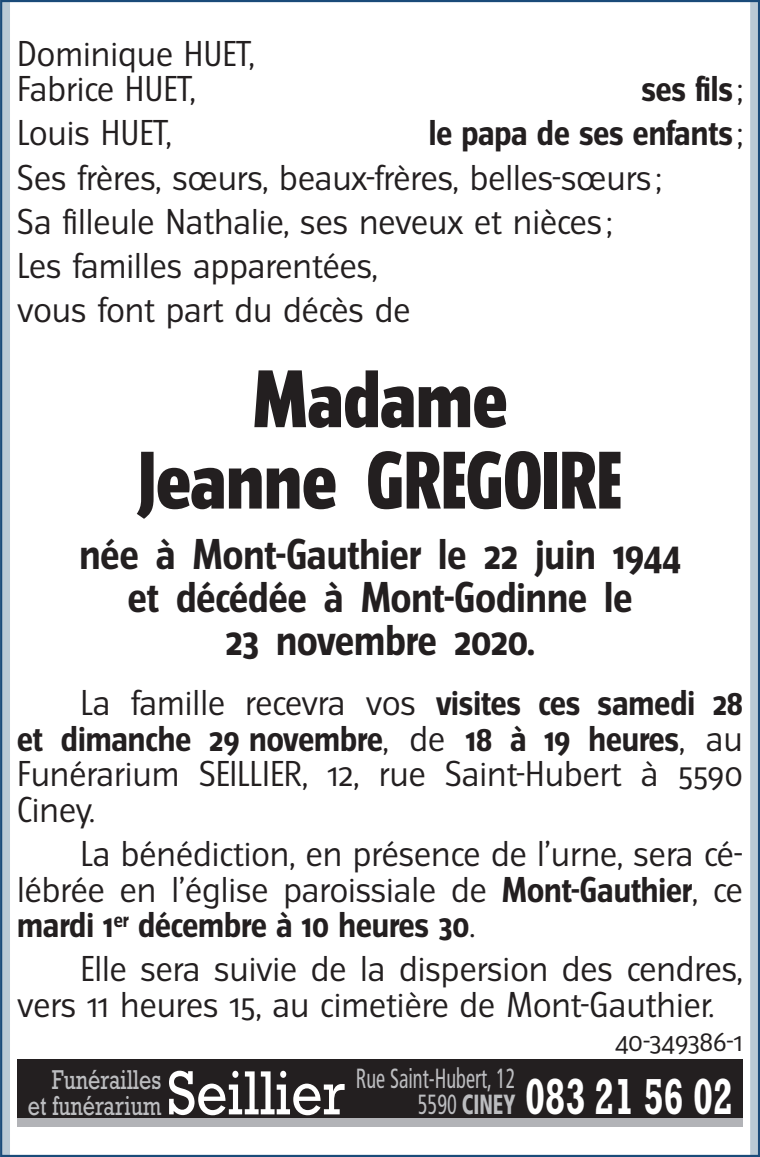
<style>
.page{position:relative;width:760px;height:1157px;background:#fff}
.page>*{position:absolute;margin:0;border:0;box-sizing:border-box;transform-origin:0 0}
.t1{font:800 72.8px/81.2px "Turmino";color:#231f20;text-align:center}
.t2{font:63.2px "Rockwell";color:#fff;scale:.86 1}
.t3{font:700 51.6px "Rockwell";color:#fff;scale:.71 1}
.t4{font:700 38.4px/42.8px "Turmino";color:#231f20;text-align:center}
.t5{font:32px/35.6px "Turmino";color:#231f20}
.t6{font:700 32px "Turmino";color:#231f20}
.t7{font:condensed 27.6px/25.6px "Frutiger LT Std";color:#bcbdc0;text-align:right;scale:.73 1}
.t8{font:27.6px/25.6px "Rockwell";color:#bcbdc0;text-align:right;scale:.78 1}
.t9{font:25.6px "Turmino";letter-spacing:-.01em;color:#231f20}
.s1{font-weight:400}
.s2{font-weight:700}
.s3{font-weight:900}
</style>
<div class="page">
<svg style="left:0;top:0;width:10px;height:1157px;background:#94acbf"></svg>
<div style="left:750px;top:0;width:10px;height:1157px;background:#bacad5"></div>
<div style="left:17px;top:1058px;width:726px;height:68px;background:#231f20"></div>
<div style="left:17px;top:1117px;width:726px;height:9px;background:#b2b3b7"></div>
<p class="t5" style="left:17px;top:36px;width:239px">Dominique HUET,<br>Fabrice HUET,</p>
<p class="t6" style="left:641px;top:70px;width:103px">ses fils <span class="s1">;</span></p>
<p class="t5" style="left:17px;top:111px;width:727px;line-height:44px;text-indent:411px"><span class="s2">le papa de ses enfants</span> ; Ses frères, sœurs, beaux-frères, belles-sœurs ;<br>Sa filleule Nathalie, ses neveux et nièces ;<br>Les familles apparentées,<br>vous font part du décès de</p>
<p class="t5" style="left:17px;top:115px;width:156px">Louis HUET,</p>
<h1 class="t1" style="left:139px;top:359px;width:484px">Madame<br>Jeanne GREGOIRE</h1>
<p class="t4" style="left:79px;top:533px;width:603px">née à Mont-Gauthier le 22 juin 1944 et décédée à Mont-Godinne le<br>23 novembre 2020.</p>
<p class="t5" style="left:17px;top:685px;width:727px;text-align:justify;text-indent:63px">La famille recevra vos <span class="s2">visites ces samedi 28 et dimanche 29 novembre</span>, de <span class="s2">18 à 19 heures</span>, au Funérarium SEILLIER, 12, rue Saint-Hubert à 5590<br>Ciney.</p>
<p class="t5" style="left:17px;top:836px;width:727px;text-align:justify;text-indent:63px">La bénédiction, en présence de l’urne, sera cé&shy;lébrée en l’église paroissiale de <span class="s2">Mont-Gauthier</span>, ce <span class="s2">mardi 1</span><sup>er</sup> <span class="s2">décembre à 10 heures 30</span>.</p>
<p class="t5" style="left:17px;top:951px;width:727px;text-indent:63px">Elle sera suivie de la dispersion des cendres, vers 11 heures 15, au cimetière de Mont-Gauthier.</p>
<p class="t9" style="left:615px;top:1025px;width:129px">40‑349386‑1</p>
<p class="t8" style="left:28px;top:1066px;width:173px">Funérailles et funérarium</p>
<h2 class="t2" style="left:167px;top:1056px;width:209px">Seillier</h2>
<h3 class="t3" style="left:525px;top:1066px;width:294px">083 21 56 02</h3>
<p class="t7" style="left:356px;top:1065px;width:220px">Rue Saint-Hubert, 12<br>5590 <span class="s3">CINEY</span></p>
</div>
